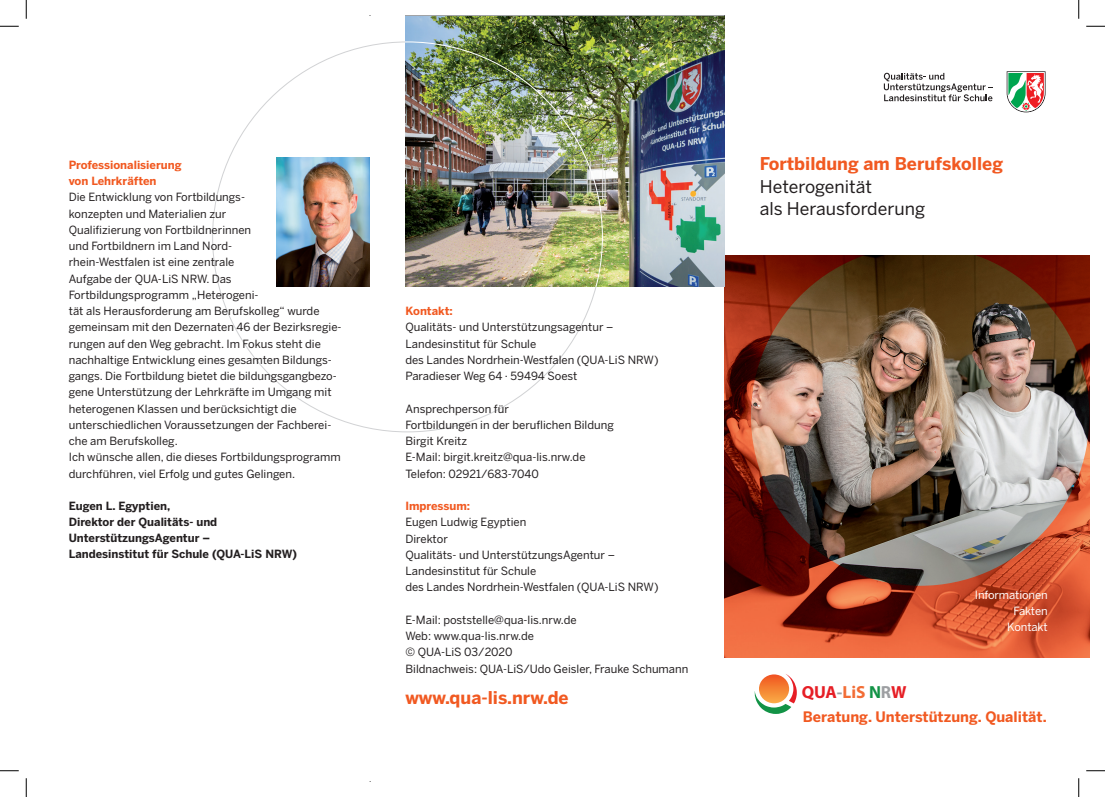
<style>
.page{position:relative;width:1105px;height:797px;background:#fff}
.page>*{position:absolute;margin:0;border:0;box-sizing:border-box;transform-origin:0 0}
.t1{font:700 17.5px "Benton Sans";color:#f15921}
.t2{font:17.5px/22.5px "Benton Sans";color:#231f20}
.t3{font:700 17.5px "Myriad Pro";color:#e61e25}
.t4{font:700 17.5px "Myriad Pro";color:#f26d35}
.t5{font:700 14.38px "Benton Sans";color:#f15921}
.t6{font:11.25px/16.2px "Benton Sans";color:#231f20}
.t7{font:700 11.25px/16px "Benton Sans";color:#231f20}
.t8{font:700 11.25px/16.2px "Benton Sans";color:#f15921}
.t9{font:11.25px/16.2px "Benton Sans";letter-spacing:-.01em;color:#fff;text-align:right}
.s1{color:#129346}
.s2{color:#9d9fa2}
</style>
<div class="page">
<img style="left:724px;top:255px;width:365px;height:402px">
<img style="left:751px;top:255px;width:338px;height:330px">
<svg style="left:755px;top:676px;width:42px;height:38px"></svg>
<img style="left:759px;top:674px;width:30px;height:29px">
<svg style="left:1007px;top:71px;width:38px;height:41px"></svg>
<svg style="left:884px;top:73px;width:108px;height:28px"></svg>
<img style="left:405px;top:17px;width:319px;height:270px">
<img style="left:405px;top:42px;width:198px;height:245px">
<img style="left:276px;top:157px;width:94px;height:130px">
<svg style="left:0;top:25px;width:19px;height:2px"></svg>
<svg style="left:1086px;top:25px;width:19px;height:2px"></svg>
<svg style="left:0;top:770px;width:19px;height:1px"></svg>
<svg style="left:1086px;top:770px;width:19px;height:1px"></svg>
<svg style="left:25px;top:0;width:2px;height:19px"></svg>
<svg style="left:25px;top:778px;width:2px;height:19px"></svg>
<svg style="left:1078px;top:0;width:1px;height:19px"></svg>
<svg style="left:1078px;top:778px;width:1px;height:19px"></svg>
<p class="t8" style="left:69px;top:157px;width:114px">Professionalisierung von Lehrkräften</p>
<p class="t6" style="left:69px;top:189px;width:274px">Die Entwicklung von Fortbildungs-<br>konzepten und Materialien zur<br>Qualifizierung von Fortbildnerinnen<br>und Fortbildnern im Land Nord-<br>rhein-Westfalen ist eine zentrale<br>Aufgabe der QUA-LiS NRW. Das Fortbildungsprogramm „Heterogeni-<br>tät als Herausforderung am Berufskolleg“ wurde gemeinsam mit den Dezernaten 46 der Bezirksregie&shy;rungen auf den Weg gebracht. Im Fokus steht die nachhaltige Entwicklung eines gesamten Bildungs&shy;gangs. Die Fortbildung bietet die bildungsgangbezo&shy;gene Unterstützung der Lehrkräfte im Umgang mit heterogenen Klassen und berücksichtigt die unterschiedlichen Voraussetzungen der Fachberei&shy;che am Berufskolleg.<br>Ich wünsche allen, die dieses Fortbildungsprogramm durchführen, viel Erfolg und gutes Gelingen.</p>
<p class="t7" style="left:69px;top:498px;width:230px">Eugen L. Egyptien,<br>Direktor der Qualitäts- und<br>UnterstützungsAgentur –<br>Landesinstitut für Schule (QUA-LiS NRW)</p>
<p class="t8" style="left:405px;top:302px;width:49px">Kontakt:</p>
<p class="t6" style="left:405px;top:319px;width:255px">Qualitäts- und Unterstützungsagentur – Landesinstitut für Schule<br>des Landes Nordrhein-Westfalen (QUA-LiS NRW)<br>Paradieser Weg 64 · 59494 Soest</p>
<p class="t6" style="left:405px;top:400px;width:210px">Ansprechperson für<br>Fortbildungen in der beruflichen Bildung<br>Birgit Kreitz<br>E-Mail: birgit.kreitz@qua-lis.nrw.de<br>Telefon: 02921/683-7040</p>
<p class="t8" style="left:405px;top:498px;width:66px">Impressum:</p>
<p class="t6" style="left:405px;top:514px;width:255px">Eugen Ludwig Egyptien<br>Direktor<br>Qualitäts- und UnterstützungsAgentur –<br>Landesinstitut für Schule<br>des Landes Nordrhein-Westfalen (QUA-LiS NRW)</p>
<p class="t6" style="left:405px;top:612px;width:284px">E-Mail: poststelle@qua-lis.nrw.de<br>Web: www.qua-lis.nrw.de<br>© QUA-LiS 03/2020<br>Bildnachweis: QUA-LiS/Udo Geisler, Frauke Schumann</p>
<h1 class="t1" style="left:405px;top:687px;width:165px">www.qua-lis.nrw.de</h1>
<h1 class="t1" style="left:760px;top:154px;width:245px">Fortbildung am Berufskolleg</h1>
<h1 class="t2" style="left:760px;top:176px;width:167px">Heterogenität<br>als Herausforderung</h1>
<p class="t9" style="left:975px;top:586px;width:74px">Informationen<br>Fakten<br>Kontakt</p>
<h1 class="t4" style="left:842px;top:680px;width:40px">LiS <span class="s1">N</span></h1>
<p class="t5" style="left:803px;top:708px;width:245px">Beratung. Unterstützung. Qualität.</p>
<h1 class="t3" style="left:802px;top:680px;width:106px">QUA<span class="s2">- R</span>W</h1>
</div>
